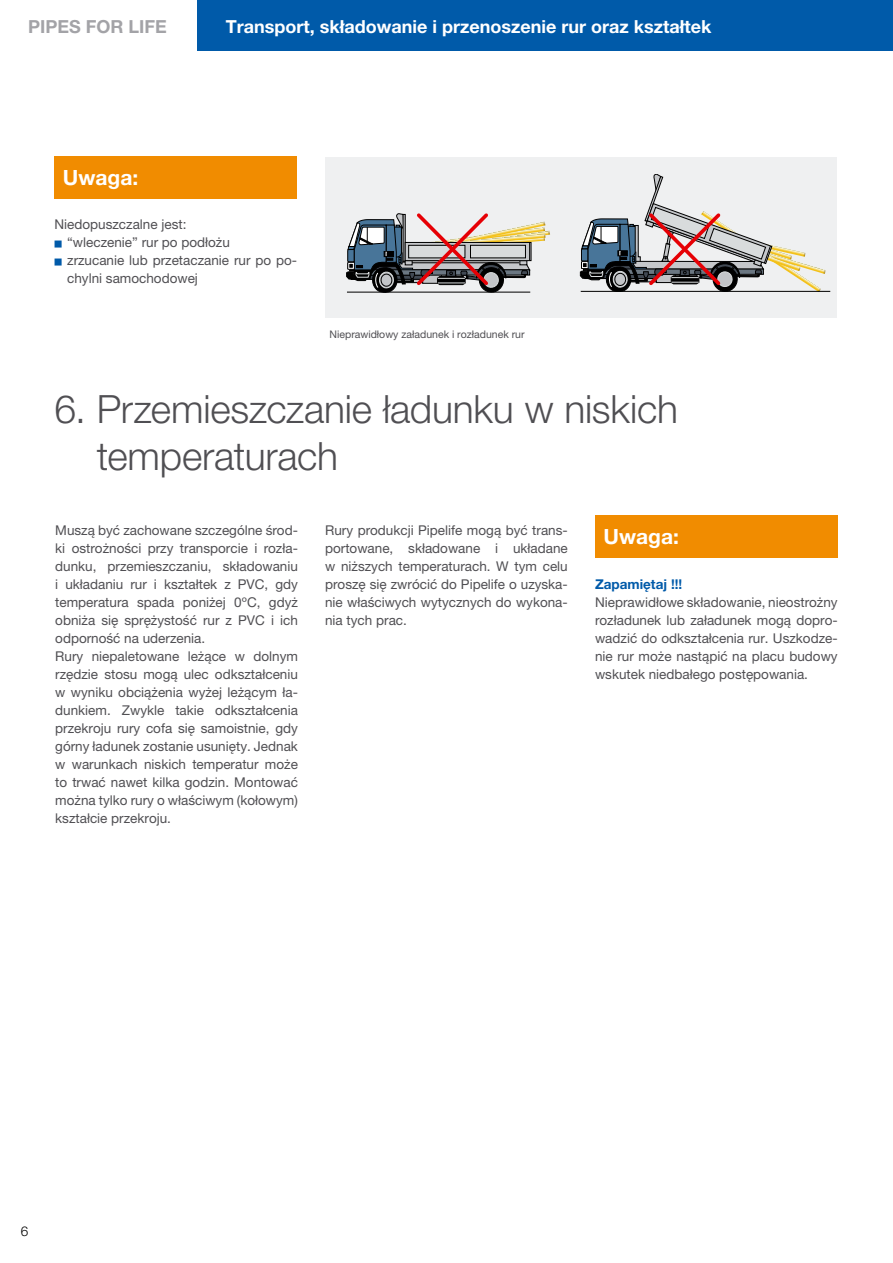
<style>
.page{position:relative;width:893px;height:1263px;background:#fff}
.page>*{position:absolute;margin:0;border:0;box-sizing:border-box;transform-origin:0 0}
.t1{font:300 39px/46.8px "Helvetica Neue LT Pro";letter-spacing:-.005em;color:#504f53}
.t2{font:700 21px "Helvetica Neue LT Pro";color:#fff}
.t3{font:700 18px "Helvetica Neue LT Pro";color:#fff}
.t4{font:700 18px "Helvetica Neue LT Pro";color:#a3a3a7}
.t5{font:13.5px/18px "Helvetica Neue LT Pro";color:#504f53;text-align:justify}
.t6{font:700 13.5px "Helvetica Neue LT Pro";color:#005aa9}
.t7{font:300 13.5px "Helvetica Neue LT Pro";color:#000}
.t8{font:10.5px "Helvetica Neue LT Pro";color:#504f53}
.s1{font-family:"Newspaper Pi PL";font-size:10.5px;color:#005aa9}
</style>
<div class="page">
<div style="left:197px;top:0;width:696px;height:51px;background:#005aa9"></div>
<div style="left:595px;top:515px;width:243px;height:43px;background:#f18c00"></div>
<div style="left:54px;top:156px;width:243px;height:43px;background:#f18c00"></div>
<div style="left:325px;top:157px;width:512px;height:160px;background:#eff0f1"></div>
<img style="left:545px;top:231px;width:5px;height:5px">
<img style="left:530px;top:222px;width:15px;height:32px">
<img style="left:530px;top:234px;width:16px;height:16px">
<hr style="left:347px;top:292px;width:183px;height:1px;background:#000">
<img style="left:772px;top:263px;width:49px;height:28px">
<img style="left:801px;top:252px;width:5px;height:5px">
<img style="left:772px;top:245px;width:29px;height:26px">
<hr style="left:581px;top:291px;width:249px;height:1px;background:#000">
<svg style="left:346px;top:213px;width:184px;height:79px"></svg>
<svg style="left:580px;top:174px;width:192px;height:118px"></svg>
<h3 class="t4" style="left:28px;top:16px;width:140px">PIPES FOR LIFE</h3>
<h3 class="t3" style="left:226px;top:15px;width:487px">Transport, składowanie i przenoszenie rur oraz kształtek</h3>
<h2 class="t2" style="left:63px;top:164px;width:77px">Uwaga:</h2>
<p class="t5" style="left:54px;top:215px;width:133px">Niedopuszczalne jest:</p>
<p class="t5" style="left:54px;top:233px;width:177px"><span class="s1">t</span> “wleczenie” rur po podłożu</p>
<p class="t5" style="left:54px;top:251px;width:244px"><span class="s1">t</span> zrzucanie lub przetaczanie rur po po-</p>
<p class="t5" style="left:67px;top:269px;width:132px">chylni samochodowej</p>
<p class="t8" style="left:330px;top:328px;width:196px">Nieprawidłowy załadunek i rozładunek rur</p>
<h1 class="t1" style="left:97px;top:385px;width:583px;text-indent:-43px">6. Przemieszczanie ładunku w niskich temperaturach</h1>
<p class="t5" style="left:55px;top:521px;width:244px;text-align:left">Muszą być zachowane szczególne środ&shy;ki ostrożności przy transporcie i rozła&shy;dunku, przemieszczaniu, składowaniu i układaniu rur i kształtek z PVC, gdy temperatura spada poniżej 0ºC, gdyż obniża się sprężystość rur z PVC i ich odporność na uderzenia.<br>Rury niepaletowane leżące w dolnym rzędzie stosu mogą ulec odkształceniu w wyniku obciążenia wyżej leżącym ła&shy;dunkiem. Zwykle takie odkształcenia przekroju rury cofa się samoistnie, gdy górny ładunek zostanie usunięty. Jednak w warunkach niskich temperatur może to trwać nawet kilka godzin. Montować można tylko rury o właściwym (kołowym) kształcie przekroju.</p>
<p class="t5" style="left:325px;top:521px;width:244px">Rury produkcji Pipelife mogą być trans&shy;portowane, składowane i układane w niższych temperaturach. W tym celu proszę się zwrócić do Pipelife o uzyska&shy;nie właściwych wytycznych do wykona&shy;nia tych prac.</p>
<h2 class="t2" style="left:603px;top:524px;width:77px">Uwaga:</h2>
<p class="t6" style="left:595px;top:576px;width:89px">Zapamiętaj !!!</p>
<p class="t5" style="left:595px;top:593px;width:244px">Nieprawidłowe składowanie, nieostrożny rozładunek lub załadunek mogą dopro&shy;wadzić do odkształcenia rur. Uszkodze&shy;nie rur może nastąpić na placu budowy wskutek niedbałego postępowania.</p>
<p class="t7" style="left:21px;top:1222px;width:9px">6</p>
</div>
